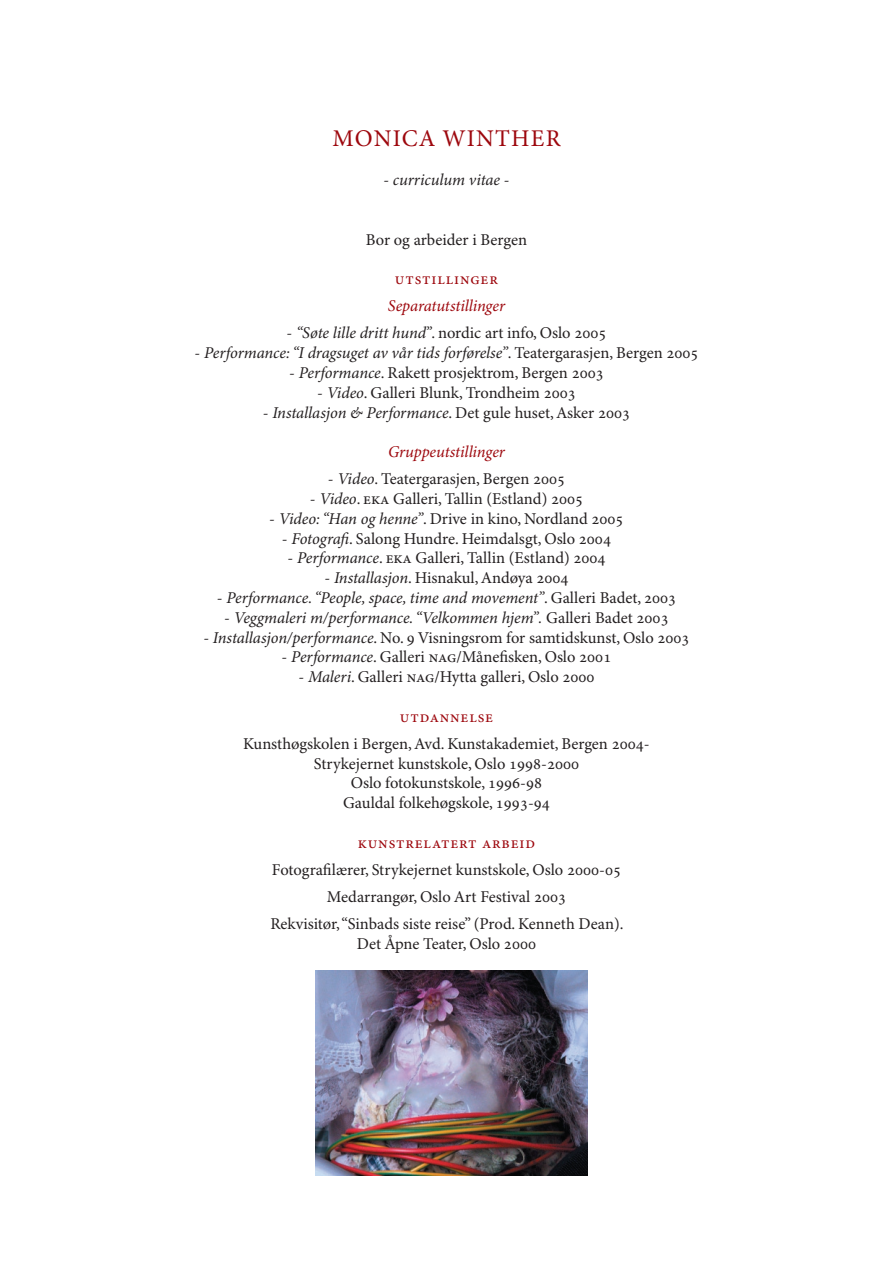
<style>
.page{position:relative;width:893px;height:1263px;background:#fff}
.page>*{position:absolute;margin:0;border:0;box-sizing:border-box;transform-origin:0 0}
.t1{font:24px "Minion Pro";letter-spacing:.05em;color:#9d070d}
.t2{font:16.5px/19.8px "Minion Pro";color:#231f20;text-align:center}
.t3{font:italic 16.5px "Minion Pro";letter-spacing:-.005em;color:#231f20}
.t4{font:16.5px "Minion Pro";color:#9d070d}
.t5{font:italic 16.5px "Minion Pro";letter-spacing:-.005em;color:#9d070d}
.s1{font-style:italic}
.s2{font-style:normal}
</style>
<div class="page">
<img style="left:315px;top:971px;width:272px;height:204px">
<h1 class="t1" style="left:332px;top:124px;width:230px">MONICA WINTHER</h1>
<p class="t3" style="left:384px;top:170px;width:127px">- curriculum vitae -</p>
<p class="t2" style="left:366px;top:230px;width:163px">Bor og arbeider i Bergen</p>
<p class="t4" style="left:395px;top:269px;width:105px">UTSTILLINGER</p>
<p class="t5" style="left:388px;top:296px;width:119px">Separatutstillinger</p>
<p class="t2" style="left:286px;top:324px;width:321px">- <span class="s1">“Søte lille dritt hund”</span>. nordic art info, Oslo 2005</p>
<p class="t3" style="left:194px;top:343px;width:506px"><span class="s2">-</span> Performance: “I dragsuget av vår tids forførelse”<span class="s2">. Teatergarasjen, Bergen 2005</span></p>
<p class="t2" style="left:289px;top:363px;width:316px">- <span class="s1">Performance</span>. Rakett prosjektrom, Bergen 2003</p>
<p class="t2" style="left:317px;top:383px;width:260px">- <span class="s1">Video</span>. Galleri Blunk, Trondheim 2003</p>
<p class="t2" style="left:263px;top:403px;width:369px">- <span class="s1">Installasjon &amp; Performance</span>. Det gule huset, Asker 2003</p>
<p class="t5" style="left:388px;top:442px;width:118px">Gruppeutstillinger</p>
<p class="t2" style="left:328px;top:470px;width:239px">- <span class="s1">Video</span>. Teatergarasjen, Bergen 2005</p>
<p class="t2" style="left:310px;top:489px;width:275px">- <span class="s1">Video</span>. EKA Galleri, Tallin (Estland) 2005</p>
<p class="t2" style="left:269px;top:509px;width:356px">- <span class="s1">Video: “Han og henne”</span>. Drive in kino, Nordland 2005</p>
<p class="t2" style="left:282px;top:529px;width:331px">- <span class="s1">Fotografi</span>. Salong Hundre. Heimdalsgt, Oslo 2004</p>
<p class="t2" style="left:287px;top:549px;width:320px">- <span class="s1">Performance</span>. EKA Galleri, Tallin (Estland) 2004</p>
<p class="t2" style="left:324px;top:569px;width:246px">- <span class="s1">Installasjon</span>. Hisnakul, Andøya 2004</p>
<p class="t3" style="left:217px;top:588px;width:461px"><span class="s2">-</span> Performance. “People, space, time and movement”<span class="s2">. Galleri Badet, 2003</span></p>
<p class="t3" style="left:224px;top:608px;width:446px"><span class="s2">-</span> Veggmaleri m/performance. “Velkommen hjem”. <span class="s2">Galleri Badet 2003</span></p>
<p class="t2" style="left:203px;top:628px;width:488px">- <span class="s1">Installasjon/performance</span>. No. 9 Visningsrom for samtidskunst, Oslo 2003</p>
<p class="t2" style="left:282px;top:648px;width:331px">- <span class="s1">Performance</span>. Galleri NAG/Månefisken, Oslo 2001</p>
<p class="t2" style="left:298px;top:668px;width:298px">- <span class="s1">Maleri</span>. Galleri NAG/Hytta galleri, Oslo 2000</p>
<p class="t4" style="left:400px;top:707px;width:95px">UTDANNELSE</p>
<p class="t2" style="left:243px;top:734px;width:408px">Kunsthøgskolen i Bergen, Avd. Kunstakademiet, Bergen 2004- Strykejernet kunstskole, Oslo 1998-2000<br>Oslo fotokunstskole, 1996-98<br>Gauldal folkehøgskole, 1993-94</p>
<p class="t4" style="left:358px;top:833px;width:179px">KUNSTRELATERT ARBEID</p>
<p class="t2" style="left:270px;top:857px;width:355px;line-height:27px">Fotografilærer, Strykejernet kunstskole, Oslo 2000-05<br>Medarrangør, Oslo Art Festival 2003<br>Rekvisitør, “Sinbads siste reise” (Prod. Kenneth Dean).</p>
<p class="t2" style="left:357px;top:934px;width:181px">Det Åpne Teater, Oslo 2000</p>
</div>
